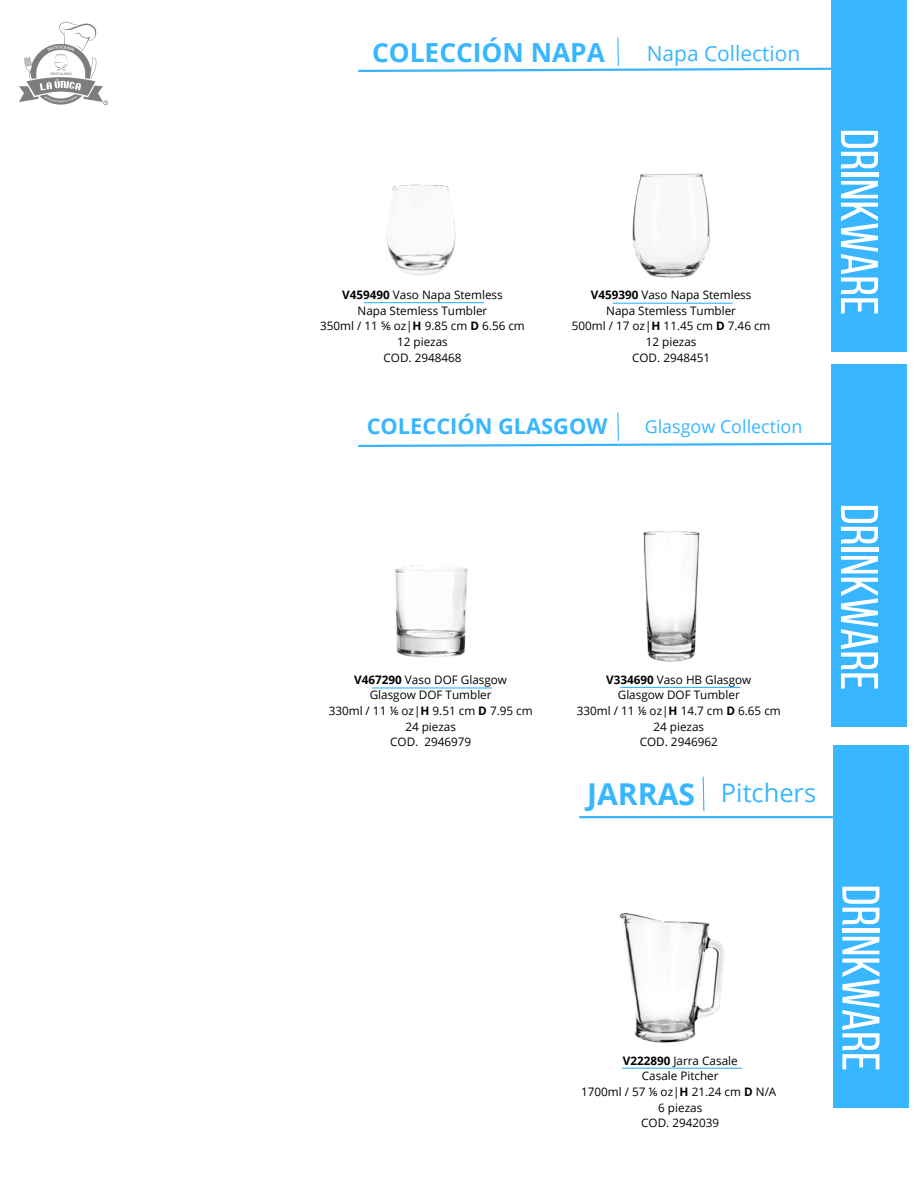
<style>
.page{position:relative;width:918px;height:1188px;background:#fff}
.page>*{position:absolute;margin:0;border:0;box-sizing:border-box;transform-origin:0 0}
.t1{font:52.95px "Bebas Neue";color:#fff}
.t2{font:700 30.15px "Open Sans";color:#38b6ff}
.t3{font:700 26.25px "Open Sans";color:#38b6ff}
.t4{font:25.5px "Open Sans";color:#38b6ff}
.t5{font:700 21.75px "Open Sans";color:#38b6ff}
.t6{font:21px "Open Sans";color:#38b6ff}
.t7{font:18px "Open Sans";color:#38b6ff}
.t8{font:11.7px "Open Sans";color:#000}
.s1{font-weight:700}
.s2{font-family:"Noto Sans"}
</style>
<div class="page">
<div style="left:832px;top:0;width:75px;height:352px;background:#38b6ff"></div>
<svg style="left:358px;top:36px;width:474px;height:37px"></svg>
<hr style="left:613px;top:303px;width:120px;height:1px;background:#38b6ff">
<div style="left:832px;top:364px;width:75px;height:363px;background:#38b6ff"></div>
<svg style="left:358px;top:411px;width:474px;height:37px"></svg>
<hr style="left:372px;top:687px;width:120px;height:2px;background:#38b6ff">
<hr style="left:620px;top:687px;width:120px;height:1px;background:#38b6ff">
<img style="left:632px;top:173px;width:79px;height:105px">
<img style="left:364px;top:184px;width:121px;height:120px">
<img style="left:372px;top:565px;width:120px;height:123px">
<img style="left:643px;top:531px;width:57px;height:131px">
<div style="left:833px;top:745px;width:76px;height:363px;background:#38b6ff"></div>
<svg style="left:702px;top:776px;width:3px;height:35px"></svg>
<hr style="left:622px;top:1068px;width:120px;height:1px;background:#38b6ff">
<img style="left:619px;top:913px;width:106px;height:130px">
<hr style="left:579px;top:816px;width:254px;height:2px;background:#38b6ff">
<img style="left:19px;top:21px;width:89px;height:85px">
<p class="t3" style="left:372px;top:34px;width:234px">COLECCIÓN NAPA</p>
<p class="t6" style="left:647px;top:38px;width:155px">Napa Collection</p>
<p class="t8" style="left:342px;top:287px;width:162px"><span class="s1">V459490</span> Vaso Napa Stemless</p>
<p class="t8" style="left:358px;top:302px;width:131px">Napa Stemless Tumbler</p>
<p class="t8" style="left:320px;top:318px;width:206px">350ml / 11 <span class="s2">⅚</span> oz|<span class="s1">H</span> 9.85 cm <span class="s1">D</span> 6.56 cm</p>
<p class="t8" style="left:397px;top:333px;width:52px">12 piezas</p>
<p class="t8" style="left:384px;top:349px;width:80px">COD. 2948468</p>
<p class="t8" style="left:591px;top:287px;width:162px"><span class="s1">V459390</span> Vaso Napa Stemless</p>
<p class="t8" style="left:606px;top:302px;width:131px">Napa Stemless Tumbler</p>
<p class="t8" style="left:572px;top:318px;width:200px">500ml / 17 oz|<span class="s1">H</span> 11.45 cm <span class="s1">D</span> 7.46 cm</p>
<p class="t8" style="left:646px;top:333px;width:52px">12 piezas</p>
<p class="t8" style="left:632px;top:349px;width:80px">COD. 2948451</p>
<p class="t5" style="left:367px;top:411px;width:242px">COLECCIÓN GLASGOW</p>
<p class="t7" style="left:645px;top:414px;width:159px">Glasgow Collection</p>
<p class="t1" style="left:881px;top:129px;width:188px;rotate:90deg">DRINKWARE</p>
<p class="t8" style="left:354px;top:671px;width:154px"><span class="s1">V467290</span> Vaso DOF Glasgow</p>
<p class="t8" style="left:370px;top:687px;width:123px">Glasgow DOF Tumbler</p>
<p class="t8" style="left:329px;top:703px;width:206px">330ml / 11 <span class="s2">⅙</span> oz|<span class="s1">H</span> 9.51 cm <span class="s1">D</span> 7.95 cm</p>
<p class="t8" style="left:405px;top:718px;width:52px">24 piezas</p>
<p class="t8" style="left:390px;top:734px;width:83px">COD. 2946979</p>
<p class="t8" style="left:606px;top:671px;width:147px"><span class="s1">V334690</span> Vaso HB Glasgow</p>
<p class="t8" style="left:618px;top:687px;width:123px">Glasgow DOF Tumbler</p>
<p class="t8" style="left:577px;top:703px;width:206px">330ml / 11 <span class="s2">⅙</span> oz|<span class="s1">H</span> 14.7 cm <span class="s1">D</span> 6.65 cm</p>
<p class="t8" style="left:653px;top:718px;width:52px">24 piezas</p>
<p class="t8" style="left:640px;top:734px;width:80px">COD. 2946962</p>
<p class="t2" style="left:587px;top:773px;width:109px">JARRAS</p>
<p class="t4" style="left:721px;top:775px;width:97px">Pitchers</p>
<p class="t1" style="left:881px;top:504px;width:188px;rotate:90deg">DRINKWARE</p>
<p class="t8" style="left:623px;top:1052px;width:116px"><span class="s1">V222890</span> Jarra Casale</p>
<p class="t8" style="left:642px;top:1068px;width:78px">Casale Pitcher</p>
<p class="t8" style="left:581px;top:1083px;width:197px">1700ml / 57 <span class="s2">⅙</span> oz|<span class="s1">H</span> 21.24 cm <span class="s1">D</span> N/A</p>
<p class="t8" style="left:658px;top:1099px;width:45px">6 piezas</p>
<p class="t8" style="left:641px;top:1115px;width:80px">COD. 2942039</p>
<p class="t1" style="left:882px;top:885px;width:188px;rotate:90deg">DRINKWARE</p>
</div>
